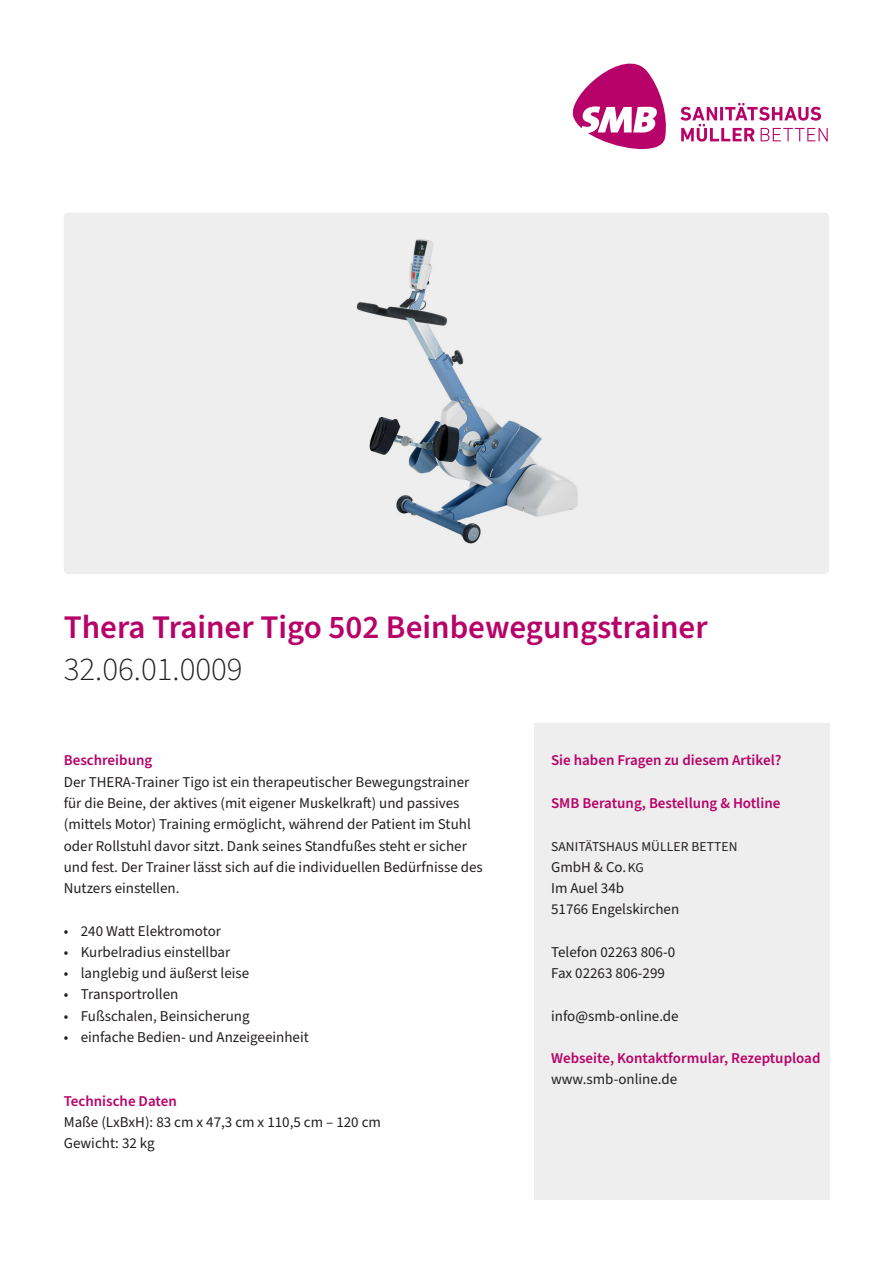
<style>
.page{position:relative;width:893px;height:1263px;background:#fff}
.page>*{position:absolute;margin:0;border:0;box-sizing:border-box;transform-origin:0 0}
._01_H1{font:600 33px "Source Sans Pro";color:#b70369}
._01_H2{font:300 33px "Source Sans Pro";color:#231f20}
._02_G1{font:15px/21.3px "Source Sans Pro";color:#231f20}
._02_G1-2{font:600 15px "Source Sans Pro";color:#b70369}
._02_G1-3{font:13.5px "Source Sans Pro";letter-spacing:.01em;color:#231f20}
.s1{font-size:13.5px}
</style>
<div class="page">
<div style="left:534px;top:723px;width:295px;height:476px;background:#eeeeef"></div>
<svg style="left:572px;top:63px;width:94px;height:86px"></svg>
<svg style="left:680px;top:103px;width:148px;height:39px"></svg>
<div style="left:64px;top:213px;width:765px;height:361px;background:#eeeeef;border-radius:4px"></div>
<img style="left:356px;top:239px;width:222px;height:305px">
<p class="_01_H1" style="left:64px;top:605px;width:645px">Thera Trainer Tigo 502 Beinbewegungstrainer</p>
<p class="_01_H2" style="left:64px;top:647px;width:180px">32.06.01.0009</p>
<p class="_02_G1-2" style="left:64px;top:750px;width:90px">Beschreibung</p>
<p class="_02_G1" style="left:64px;top:771px;width:421px">Der THERA-Trainer Tigo ist ein therapeutischer Bewegungstrainer für die Beine, der aktives (mit eigener Muskelkraft) und passives (mittels Motor) Training ermöglicht, während der Patient im Stuhl oder Rollstuhl davor sitzt. Dank seines Standfußes steht er sicher und fest. Der Trainer lässt sich auf die individuellen Bedürfnisse des Nutzers einstellen.</p>
<p class="_02_G1" style="left:64px;top:920px;width:159px">• 240 Watt Elektromotor</p>
<p class="_02_G1" style="left:64px;top:942px;width:168px">• Kurbelradius einstellbar</p>
<p class="_02_G1" style="left:64px;top:963px;width:187px">• langlebig und äußerst leise</p>
<p class="_02_G1" style="left:64px;top:984px;width:116px">• Transportrollen</p>
<p class="_02_G1" style="left:64px;top:1005px;width:187px">• Fußschalen, Beinsicherung</p>
<p class="_02_G1" style="left:64px;top:1027px;width:247px">• einfache Bedien- und Anzeigeeinheit</p>
<p class="_02_G1-2" style="left:64px;top:1091px;width:114px">Technische Daten</p>
<p class="_02_G1" style="left:64px;top:1112px;width:319px">Maße (LxBxH): 83 cm x 47,3 cm x 110,5 cm – 120 cm<br>Gewicht: 32 kg</p>
<p class="_02_G1-2" style="left:551px;top:750px;width:232px">Sie haben Fragen zu diesem Artikel?</p>
<p class="_02_G1-2" style="left:551px;top:793px;width:231px">SMB Beratung, Bestellung &amp; Hotline</p>
<p class="_02_G1-3" style="left:551px;top:837px;width:188px">SANITÄTSHAUS MÜLLER BETTEN</p>
<p class="_02_G1" style="left:551px;top:857px;width:130px">GmbH &amp; Co. <span class="s1">KG<br></span>Im Auel 34b<br>51766 Engelskirchen</p>
<p class="_02_G1" style="left:551px;top:942px;width:126px">Telefon 02263 806-0</p>
<p class="_02_G1" style="left:551px;top:963px;width:115px">Fax 02263 806-299</p>
<p class="_02_G1" style="left:551px;top:1005px;width:129px">info@smb-online.de</p>
<p class="_02_G1-2" style="left:551px;top:1048px;width:271px">Webseite, Kontaktformular, Rezeptupload</p>
<p class="_02_G1" style="left:551px;top:1069px;width:128px">www.smb-online.de</p>
</div>
